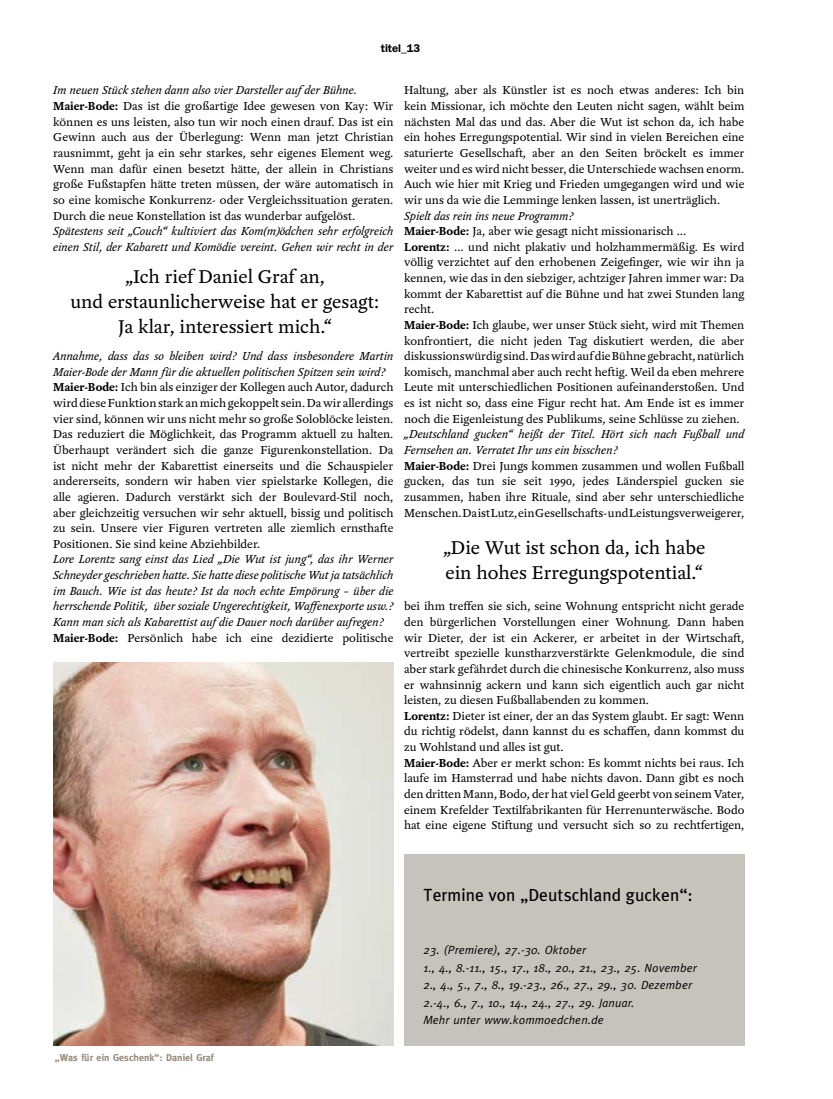
<style>
.page{position:relative;width:833px;height:1099px;background:#fff}
.page>*{position:absolute;margin:0;border:0;box-sizing:border-box;transform-origin:0 0}
.Hervorhebung2014yoga{font:20px "Yoga OT";color:#000}
.Headline_Rubriken{font:17.62px "Meta";letter-spacing:.01em;color:#000}
.t1{font:12.5px/15.6px "Yoga OT";color:#000;text-align:justify}
.Textkörper{font:italic 12.5px/15.6px "Yoga OT";color:#000}
.Kastenfliesstext2014{font:italic 11.88px "Meta";letter-spacing:.01em;color:#000}
.Rubrik_rechts{font:600 11.25px "Franklin Gothic";color:#000}
.Bildunterschrift{font:700 10px "Meta";letter-spacing:.01em;color:#978979}
.s1{font-weight:700}
</style>
<div class="page">
<div style="left:404px;top:853px;width:340px;height:192px;background:#c6c3bc"></div>
<img style="left:53px;top:662px;width:340px;height:383px">
<p class="Rubrik_rechts" style="left:381px;top:41px;width:41px">titel_13</p>
<p class="Textkörper" style="left:53px;top:83px;width:305px">Im neuen Stück stehen dann also vier Darsteller auf der Bühne.</p>
<p class="t1" style="left:53px;top:98px;width:342px"><span class="s1">Maier-Bode:</span> Das ist die großartige Idee gewesen von Kay: Wir können es uns leisten, also tun wir noch einen drauf. Das ist ein Gewinn auch aus der Überlegung: Wenn man jetzt Christian rausnimmt, geht ja ein sehr starkes, sehr eigenes Element weg.<br>Wenn man dafür einen besetzt hätte, der allein in Christians große Fußstapfen hätte treten müssen, der wäre automatisch in so eine komische Konkurrenz- oder Vergleichssituation geraten.<br>Durch die neue Konstellation ist das wunderbar aufgelöst.</p>
<p class="Textkörper" style="left:53px;top:223px;width:342px">Spätestens seit „Couch“ kultiviert das Kom(m)ödchen sehr erfolgreich einen Stil, der Kabarett und Komödie vereint. Gehen wir recht in der</p>
<p class="Hervorhebung2014yoga" style="left:125px;top:266px;width:201px">„Ich rief Daniel Graf an,</p>
<p class="Hervorhebung2014yoga" style="left:70px;top:291px;width:311px">und erstaunlicherweise hat er gesagt:</p>
<p class="Hervorhebung2014yoga" style="left:118px;top:316px;width:215px">Ja klar, interessiert mich.“</p>
<p class="Textkörper" style="left:53px;top:348px;width:342px">Annahme, dass das so bleiben wird? Und dass insbesondere Martin<br>Maier-Bode der Mann für die aktuellen politischen Spitzen sein wird?</p>
<p class="t1" style="left:53px;top:380px;width:342px"><span class="s1">Maier-Bode:</span> Ich bin als einziger der Kollegen auch Autor, dadurch wird diese Funktion stark an mich gekoppelt sein. Da wir allerdings vier sind, können wir uns nicht mehr so große Soloblöcke leisten.<br>Das reduziert die Möglichkeit, das Programm aktuell zu halten.<br>Überhaupt verändert sich die ganze Figurenkonstellation. Da ist nicht mehr der Kabarettist einerseits und die Schauspieler andererseits, sondern wir haben vier spielstarke Kollegen, die alle agieren. Dadurch verstärkt sich der Boulevard-Stil noch, aber gleichzeitig versuchen wir sehr aktuell, bissig und politisch zu sein. Unsere vier Figuren vertreten alle ziemlich ernsthafte Positionen. Sie sind keine Abziehbilder.</p>
<p class="Textkörper" style="left:53px;top:552px;width:342px;text-align:justify">Lore Lorentz sang einst das Lied „Die Wut ist jung“, das ihr Werner Schneyder geschrieben hatte. Sie hatte diese politische Wut ja tatsächlich im Bauch. Wie ist das heute? Ist da noch echte Empörung – über die herrschende Politik, über soziale Ungerechtigkeit, Waffenexporte usw.?<br>Kann man sich als Kabarettist auf die Dauer noch darüber aufregen?</p>
<p class="t1" style="left:53px;top:630px;width:342px"><span class="s1">Maier-Bode:</span> Persönlich habe ich eine dezidierte politische</p>
<p class="t1" style="left:404px;top:83px;width:342px">Haltung, aber als Künstler ist es noch etwas anderes: Ich bin kein Missionar, ich möchte den Leuten nicht sagen, wählt beim nächsten Mal das und das. Aber die Wut ist schon da, ich habe ein hohes Erregungspotential. Wir sind in vielen Bereichen eine saturierte Gesellschaft, aber an den Seiten bröckelt es immer weiter und es wird nicht besser, die Unterschiede wachsen enorm.<br>Auch wie hier mit Krieg und Frieden umgegangen wird und wie wir uns da wie die Lemminge lenken lassen, ist unerträglich.</p>
<p class="Textkörper" style="left:404px;top:208px;width:171px">Spielt das rein ins neue Programm?</p>
<p class="t1" style="left:404px;top:223px;width:283px"><span class="s1">Maier-Bode:</span> Ja, aber wie gesagt nicht missionarisch ...</p>
<p class="t1" style="left:404px;top:239px;width:342px"><span class="s1">Lorentz:</span> ... und nicht plakativ und holzhammermäßig. Es wird völlig verzichtet auf den erhobenen Zeigefinger, wie wir ihn ja kennen, wie das in den siebziger, achtziger Jahren immer war: Da kommt der Kabarettist auf die Bühne und hat zwei Stunden lang recht.</p>
<p class="t1" style="left:404px;top:317px;width:342px"><span class="s1">Maier-Bode:</span> Ich glaube, wer unser Stück sieht, wird mit Themen konfrontiert, die nicht jeden Tag diskutiert werden, die aber diskussionswürdig sind. Das wird auf die Bühne gebracht, natürlich komisch, manchmal aber auch recht heftig. Weil da eben mehrere Leute mit unterschiedlichen Positionen aufeinanderstoßen. Und es ist nicht so, dass eine Figur recht hat. Am Ende ist es immer noch die Eigenleistung des Publikums, seine Schlüsse zu ziehen.</p>
<p class="Textkörper" style="left:404px;top:427px;width:342px">„Deutschland gucken“ heißt der Titel. Hört sich nach Fußball und<br>Fernsehen an. Verratet Ihr uns ein bisschen?</p>
<p class="t1" style="left:404px;top:458px;width:342px"><span class="s1">Maier-Bode:</span> Drei Jungs kommen zusammen und wollen Fußball gucken, das tun sie seit 1990, jedes Länderspiel gucken sie zusammen, haben ihre Rituale, sind aber sehr unterschiedliche Menschen. Da ist Lutz, ein Gesellschafts- und Leistungsverweigerer,</p>
<p class="Hervorhebung2014yoga" style="left:443px;top:537px;width:264px">„Die Wut ist schon da, ich habe</p>
<p class="Hervorhebung2014yoga" style="left:445px;top:562px;width:259px">ein hohes Erregungspotential.“</p>
<p class="t1" style="left:404px;top:598px;width:342px">bei ihm treffen sie sich, seine Wohnung entspricht nicht gerade den bürgerlichen Vorstellungen einer Wohnung. Dann haben wir Dieter, der ist ein Ackerer, er arbeitet in der Wirtschaft, vertreibt spezielle kunstharzverstärkte Gelenkmodule, die sind aber stark gefährdet durch die chinesische Konkurrenz, also muss er wahnsinnig ackern und kann sich eigentlich auch gar nicht leisten, zu diesen Fußballabenden zu kommen.</p>
<p class="t1" style="left:404px;top:708px;width:342px"><span class="s1">Lorentz:</span> Dieter ist einer, der an das System glaubt. Er sagt: Wenn du richtig rödelst, dann kannst du es schaffen, dann kommst du zu Wohlstand und alles ist gut.</p>
<p class="t1" style="left:404px;top:755px;width:342px"><span class="s1">Maier-Bode:</span> Aber er merkt schon: Es kommt nichts bei raus. Ich laufe im Hamsterrad und habe nichts davon. Dann gibt es noch den dritten Mann, Bodo, der hat viel Geld geerbt von seinem Vater, einem Krefelder Textilfabrikanten für Herrenunterwäsche. Bodo hat eine eigene Stiftung und versucht sich so zu rechtfertigen,</p>
<p class="Bildunterschrift" style="left:55px;top:1051px;width:160px">„Was für ein Geschenk“: Daniel Graf</p>
<p class="Headline_Rubriken" style="left:423px;top:884px;width:271px">Termine von „Deutschland gucken“:</p>
<p class="Kastenfliesstext2014" style="left:423px;top:943px;width:164px">23. (Premiere), 27.-30. Oktober</p>
<p class="Kastenfliesstext2014" style="left:423px;top:960px;width:275px">1., 4., 8.-11., 15., 17., 18., 20., 21., 23., 25. November</p>
<p class="Kastenfliesstext2014" style="left:423px;top:978px;width:270px">2., 4., 5., 7., 8., 19.-23., 26., 27., 29., 30. Dezember</p>
<p class="Kastenfliesstext2014" style="left:423px;top:995px;width:212px">2.-4., 6., 7., 10., 14., 24., 27., 29. Januar.</p>
<p class="Kastenfliesstext2014" style="left:423px;top:1013px;width:182px">Mehr unter www.kommoedchen.de</p>
</div>
